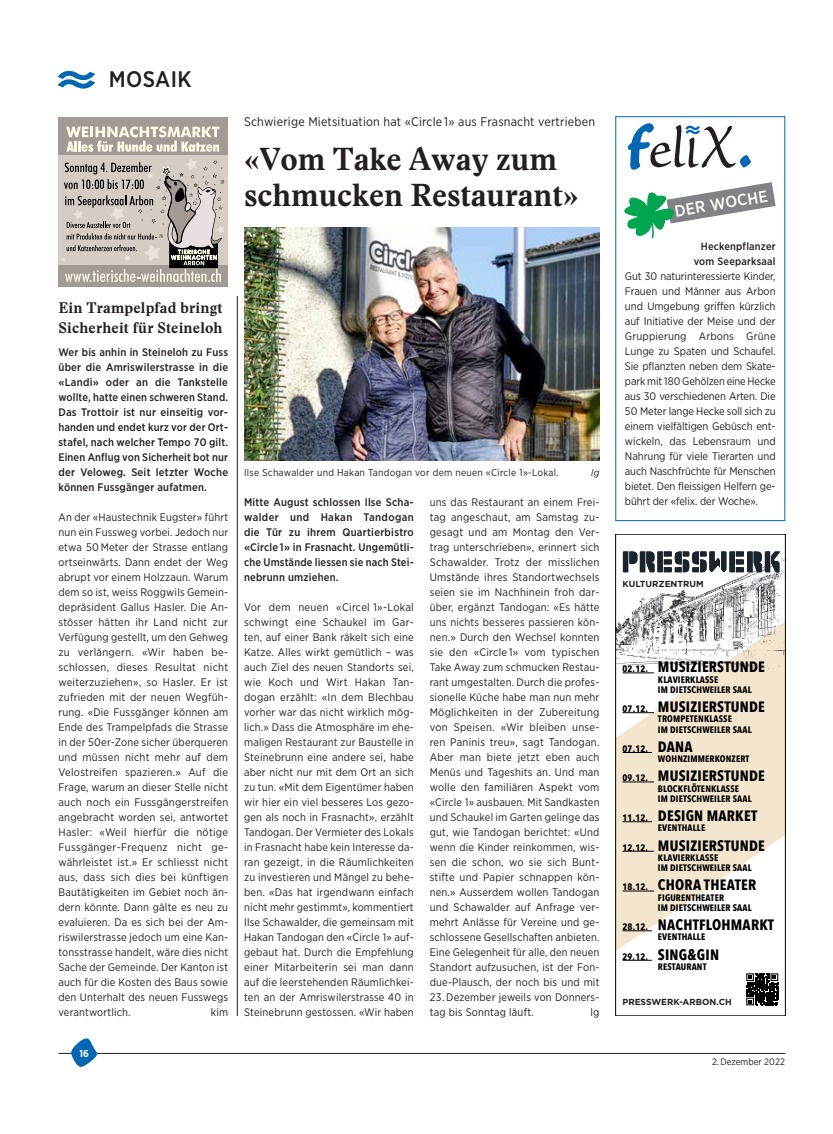
<style>
.page{position:relative;width:833px;height:1134px;background:#fff}
.page>*{position:absolute;margin:0;border:0;box-sizing:border-box;transform-origin:0 0}
.t1{font:700 31.25px/36.2px "Stanley";letter-spacing:-.005em;color:#231f20}
.t2{font:500 22.5px "Gotham Narrow";letter-spacing:.015em;color:#231f20}
.t3{font:500 16.25px "Gotham Narrow";color:#fff}
.t4{font:700 15px "Avenir Next Condensed";letter-spacing:.015em;color:#000}
.t5{font:700 15px/20px "Stanley";letter-spacing:.01em;color:#231f20}
.t6{font:12.5px "Gotham Narrow";letter-spacing:.015em;color:#231f20}
.t7{font:11px/15px "Gotham Narrow";letter-spacing:.015em;color:#231f20;text-align:justify}
.t8{font:500 11px/15px "Gotham Narrow";letter-spacing:.015em;color:#231f20;text-align:justify}
.t9{font:500 10.62px/15px "Gotham Narrow";letter-spacing:.02em;color:#231f20;text-align:right}
.t10{font:10px "Gotham Narrow";letter-spacing:.025em;color:#231f20}
.t11{font:700 10px "Gotham Narrow";color:#fff}
.t12{font:italic 10px "Gotham Narrow";color:#231f20}
.t13{font:700 9.38px/10.4px "Avenir Next Condensed";letter-spacing:.015em;color:#000}
.t14{font:9.38px "Gotham Narrow";color:#231f20}
.t15{font:700 8.75px "Gotham";color:#231f20}
.s1{font-size:9.38px}
.s2{font-size:15px}
</style>
<div class="page">
<svg style="left:58px;top:70px;width:37px;height:19px"></svg>
<hr style="left:58px;top:1053px;width:727px;height:1px;background:#231f20">
<svg style="left:70px;top:1038px;width:28px;height:29px"></svg>
<svg style="left:628px;top:123px;width:123px;height:47px"></svg>
<svg style="left:624px;top:182px;width:151px;height:57px"></svg>
<img style="left:244px;top:227px;width:355px;height:234px">
<hr style="left:237px;top:296px;width:1px;height:720px;background:#231f20">
<div style="left:58px;top:118px;width:170px;height:168px;background:#d4cdc6"></div>
<div style="left:58px;top:265px;width:170px;height:21px;background:#a29a95"></div>
<div style="left:58px;top:117px;width:170px;height:38px;background:#a29a95"></div>
<svg style="left:66px;top:126px;width:153px;height:26px"></svg>
<svg style="left:62px;top:159px;width:163px;height:123px"></svg>
<svg style="left:617px;top:671px;width:166px;height:279px;fill:#f4e6ce"></svg>
<img style="left:617px;top:558px;width:166px;height:108px">
<img style="left:713px;top:621px;width:70px;height:50px">
<svg style="left:623px;top:551px;width:157px;height:21px"></svg>
<svg style="left:746px;top:973px;width:33px;height:33px"></svg>
<svg style="left:746px;top:973px;width:32px;height:32px"></svg>
<div style="left:615px;top:534px;width:170px;height:482px;border:1px solid #000"></div>
<hr style="left:622px;top:673px;width:32px;height:1px;background:#000">
<hr style="left:622px;top:712px;width:32px;height:1px;background:#000">
<hr style="left:622px;top:752px;width:30px;height:1px;background:#000">
<hr style="left:622px;top:782px;width:32px;height:1px;background:#000">
<hr style="left:622px;top:821px;width:30px;height:1px;background:#000">
<hr style="left:622px;top:851px;width:32px;height:1px;background:#000">
<hr style="left:622px;top:891px;width:32px;height:1px;background:#000">
<hr style="left:622px;top:930px;width:30px;height:1px;background:#000">
<hr style="left:622px;top:960px;width:30px;height:1px;background:#000">
<h2 class="t2" style="left:109px;top:65px;width:84px">MOSAIK</h2>
<p class="t6" style="left:244px;top:114px;width:352px">Schwierige Mietsituation hat «Circle 1» aus Frasnacht vertrieben</p>
<h1 class="t1" style="left:244px;top:141px;width:336px">«Vom Take Away zum schmucken Restaurant»</h1>
<h3 class="t5" style="left:58px;top:298px;width:166px">Ein Trampelpfad bringt<br>Sicherheit für Steineloh</h3>
<p class="t8" style="left:58px;top:344px;width:171px">Wer bis anhin in Steineloh zu Fuss über die Amriswilerstrasse in die «Landi» oder an die Tankstelle wollte, hatte einen schweren Stand.<br>Das Trottoir ist nur einseitig vor&shy;handen und endet kurz vor der Ort&shy;stafel, nach welcher Tempo 70 gilt.<br>Einen Anflug von Sicherheit bot nur der Veloweg. Seit letzter Woche können Fussgänger aufatmen.</p>
<p class="t7" style="left:58px;top:509px;width:171px">An der «Haustechnik Eugster» führt nun ein Fussweg vorbei. Jedoch nur etwa 50 Meter der Strasse entlang ortseinwärts. Dann endet der Weg abrupt vor einem Holzzaun. Warum dem so ist, weiss Roggwils Gemein&shy;depräsident Gallus Hasler. Die An&shy;stösser hätten ihr Land nicht zur Verfügung gestellt, um den Gehweg zu verlängern. «Wir haben be&shy;schlossen, dieses Resultat nicht weiterzuziehen», so Hasler. Er ist zufrieden mit der neuen Wegfüh&shy;rung. «Die Fussgänger können am Ende des Trampelpfads die Strasse in der 50er-Zone sicher überqueren und müssen nicht mehr auf dem Velostreifen spazieren.» Auf die Frage, warum an dieser Stelle nicht auch noch ein Fussgängerstreifen angebracht worden sei, antwortet Hasler: «Weil hierfür die nötige Fussgänger-Frequenz nicht ge&shy;währleistet ist.» Er schliesst nicht aus, dass sich dies bei künftigen Bautätigkeiten im Gebiet noch än&shy;dern könnte. Dann gälte es neu zu evaluieren. Da es sich bei der Am&shy;riswilerstrasse jedoch um eine Kan&shy;tonsstrasse handelt, wäre dies nicht Sache der Gemeinde. Der Kanton ist auch für die Kosten des Baus sowie den Unterhalt des neuen Fusswegs verantwortlich.</p>
<p class="t7" style="left:211px;top:1004px;width:19px">kim</p>
<p class="t11" style="left:79px;top:1047px;width:11px">16</p>
<p class="t10" style="left:244px;top:466px;width:316px">Ilse Schawalder und Hakan Tandogan vor dem neuen «Circle 1»-Lokal.</p>
<p class="t12" style="left:591px;top:466px;width:10px">lg</p>
<p class="t8" style="left:244px;top:494px;width:171px">Mitte August schlossen Ilse Scha&shy;walder und Hakan Tandogan die Tür zu ihrem Quartierbistro «Circle 1» in Frasnacht. Ungemütli&shy;che Umstände liessen sie nach Stei&shy;nebrunn umziehen.</p>
<p class="t7" style="left:244px;top:599px;width:171px">Vor dem neuen «Circel 1»-Lokal schwingt eine Schaukel im Gar&shy;ten, auf einer Bank räkelt sich eine Katze. Alles wirkt gemütlich – was auch Ziel des neuen Standorts sei, wie Koch und Wirt Hakan Tan&shy;dogan erzählt: «In dem Blechbau vorher war das nicht wirklich mög&shy;lich.» Dass die Atmosphäre im ehe&shy;maligen Restaurant zur Baustelle in Steinebrunn eine andere sei, habe aber nicht nur mit dem Ort an sich zu tun. «Mit dem Eigentümer haben wir hier ein viel besseres Los gezo&shy;gen als noch in Frasnacht», erzählt Tandogan. Der Vermieter des Lokals in Frasnacht habe kein Interesse da&shy;ran gezeigt, in die Räumlichkeiten zu investieren und Mängel zu behe&shy;ben. «Das hat irgendwann einfach nicht mehr gestimmt», kommentiert Ilse Schawalder, die gemeinsam mit Hakan Tandogan den «Circle 1» auf&shy;gebaut hat. Durch die Empfehlung einer Mitarbeiterin sei man dann auf die leerstehenden Räumlichkei&shy;ten an der Amriswilerstrasse 40 in Steinebrunn gestossen. «Wir haben</p>
<p class="t7" style="left:430px;top:494px;width:171px">uns das Restaurant an einem Frei&shy;tag angeschaut, am Samstag zu&shy;gesagt und am Montag den Ver&shy;trag unterschrieben», erinnert sich Schawalder. Trotz der misslichen Umstände ihres Standortwechsels seien sie im Nachhinein froh dar&shy;über, ergänzt Tandogan: «Es hätte uns nichts besseres passieren kön&shy;nen.» Durch den Wechsel konnten sie den «Circle 1» vom typischen Take Away zum schmucken Restau&shy;rant umgestalten. Durch die profes&shy;sionelle Küche habe man nun mehr Möglichkeiten in der Zubereitung von Speisen. «Wir bleiben unse&shy;ren Paninis treu», sagt Tandogan.<br>Aber man biete jetzt eben auch Menüs und Tageshits an. Und man wolle den familiären Aspekt vom «Circle 1» ausbauen. Mit Sandkasten und Schaukel im Garten gelinge das gut, wie Tandogan berichtet: «Und wenn die Kinder reinkommen, wis&shy;sen die schon, wo sie sich Bunt&shy;stifte und Papier schnappen kön&shy;nen.» Ausserdem wollen Tandogan und Schawalder auf Anfrage ver&shy;mehrt Anlässe für Vereine und ge&shy;schlossene Gesellschaften anbieten.<br>Eine Gelegenheit für alle, den neuen Standort aufzusuchen, ist der Fon&shy;due-Plausch, der noch bis und mit</p>
<p class="t7" style="left:430px;top:989px;width:171px">23. Dezember jeweils von Donners&shy;tag bis Sonntag läuft.</p>
<p class="t7" style="left:590px;top:1004px;width:10px">lg</p>
<h3 class="t3" style="left:673px;top:201px;width:96px;rotate:-9deg">DER WOCHE</h3>
<p class="t9" style="left:694px;top:238px;width:83px">Heckenpflanzer vom Seeparksaal</p>
<p class="t7" style="left:625px;top:268px;width:152px">Gut 30 naturinteressierte Kinder, Frauen und Männer aus Arbon und Umgebung griffen kürzlich auf Initiative der Meise und der Gruppierung Arbons Grüne Lunge zu Spaten und Schaufel.<br>Sie pflanzten neben dem Skate&shy;park mit 180 Gehölzen eine Hecke aus 30 verschiedenen Arten. Die 50 Meter lange Hecke soll sich zu einem vielfältigen Gebüsch ent&shy;wickeln, das Lebensraum und Nahrung für viele Tierarten und auch Naschfrüchte für Menschen bietet. Den fleissigen Helfern ge&shy;bührt der «felix. der Woche».</p>
<p class="t15" style="left:622px;top:578px;width:83px">KULTURZENTRUM</p>
<h3 class="t4" style="left:622px;top:658px;width:144px"><span class="s1">02.12.</span> MUSIZIERSTUNDE</h3>
<p class="t13" style="left:658px;top:674px;width:95px">KLAVIERKLASSE<br>IM DIETSCHWEILER SAAL</p>
<h3 class="t4" style="left:622px;top:697px;width:144px"><span class="s1">07.12.</span> MUSIZIERSTUNDE</h3>
<p class="t13" style="left:658px;top:714px;width:95px">TROMPETENKLASSE<br>IM DIETSCHWEILER SAAL</p>
<p class="t13" style="left:658px;top:743px;width:93px;text-indent:-35px">07.12. <span class="s2">DANA<br></span>WOHNZIMMERKONZERT</p>
<h3 class="t4" style="left:622px;top:767px;width:144px"><span class="s1">09.12.</span> MUSIZIERSTUNDE</h3>
<p class="t13" style="left:658px;top:783px;width:95px">BLOCKFLÖTENKLASSE<br>IM DIETSCHWEILER SAAL</p>
<h3 class="t4" style="left:622px;top:806px;width:136px"><span class="s1">11.12.</span> DESIGN MARKET</h3>
<p class="t13" style="left:658px;top:823px;width:49px">EVENTHALLE</p>
<h3 class="t4" style="left:622px;top:836px;width:144px"><span class="s1">12.12.</span> MUSIZIERSTUNDE</h3>
<p class="t13" style="left:658px;top:852px;width:95px">KLAVIERKLASSE<br>IM DIETSCHWEILER SAAL</p>
<h3 class="t4" style="left:622px;top:876px;width:135px"><span class="s1">18.12.</span> CHORA THEATER</h3>
<p class="t13" style="left:658px;top:892px;width:95px">FIGURENTHEATER<br>IM DIETSCHWEILER SAAL</p>
<h3 class="t4" style="left:622px;top:916px;width:153px"><span class="s1">28.12.</span> NACHTFLOHMARKT</h3>
<p class="t13" style="left:658px;top:932px;width:49px">EVENTHALLE</p>
<h3 class="t4" style="left:622px;top:945px;width:98px"><span class="s1">29.12.</span> SING&amp;GIN</h3>
<p class="t13" style="left:658px;top:961px;width:50px">RESTAURANT</p>
<p class="t15" style="left:622px;top:997px;width:111px">PRESSWERK-ARBON.CH</p>
<p class="t14" style="left:712px;top:1056px;width:75px">2. Dezember 2022</p>
</div>
